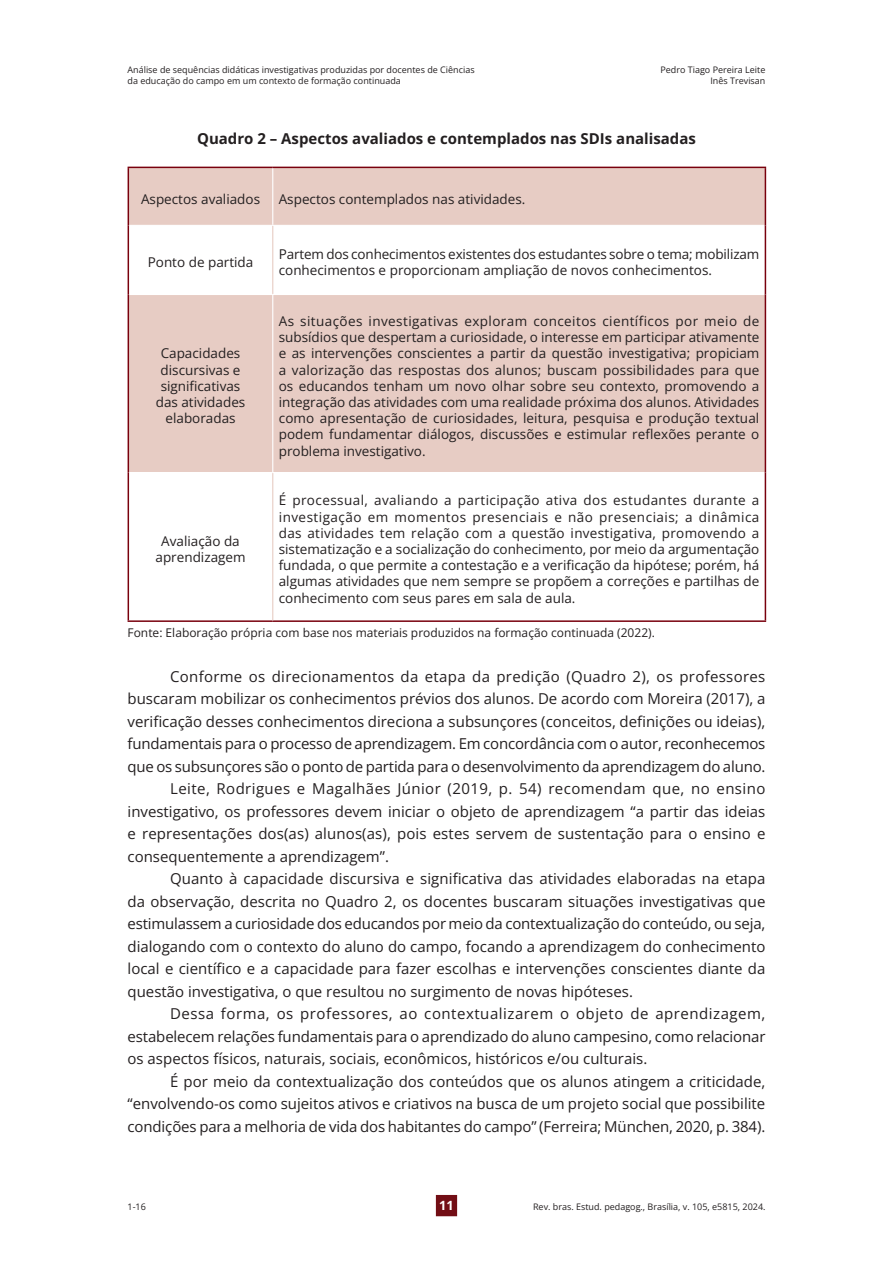
<style>
.page{position:relative;width:893px;height:1263px;background:#fff}
.page>*{position:absolute;margin:0;border:0;box-sizing:border-box;transform-origin:0 0}
._01_-_Corpo_do_texto{font:15px/22.5px "Open Sans";color:#231f20;text-align:justify}
._01_-_Titulo_Tabelas__quadros__graficos_e{font:700 15px "Open Sans";color:#231f20}
._01_-_Texto_Tabela{font:13.5px/16.2px "Open Sans";color:#231f20;text-align:center}
.t1{font:700 12.75px "Open Sans";color:#fff}
._01_-_Fonte_da_tabela{font:12px "Open Sans";color:#231f20}
.t2{font:9px/10.5px "Open Sans";color:#231f20}
</style>
<div class="page">
<div style="left:436px;top:1195px;width:21px;height:21px;background:#720e15"></div>
<svg style="left:129px;top:168px;width:636px;height:304px;fill:#e7ccc4"></svg>
<hr style="left:272px;top:168px;width:1px;height:57px;background:#fff">
<hr style="left:129px;top:225px;width:144px;height:1px;background:#fff">
<hr style="left:273px;top:225px;width:492px;height:1px;background:#fff">
<hr style="left:129px;top:294px;width:144px;height:1px;background:#fff">
<hr style="left:273px;top:294px;width:492px;height:1px;background:#fff">
<hr style="left:272px;top:295px;width:1px;height:177px;background:#fff">
<hr style="left:128px;top:167px;width:145px;height:1px;background:#79000d">
<hr style="left:128px;top:168px;width:1px;height:57px;background:#79000d">
<hr style="left:273px;top:167px;width:493px;height:1px;background:#79000d">
<hr style="left:765px;top:168px;width:1px;height:57px;background:#79000d">
<hr style="left:128px;top:225px;width:1px;height:69px;background:#79000d">
<hr style="left:765px;top:225px;width:1px;height:69px;background:#79000d">
<hr style="left:128px;top:294px;width:1px;height:178px;background:#79000d">
<hr style="left:765px;top:294px;width:1px;height:178px;background:#79000d">
<hr style="left:128px;top:472px;width:1px;height:148px;background:#79000d">
<hr style="left:765px;top:472px;width:1px;height:148px;background:#79000d">
<hr style="left:128px;top:620px;width:145px;height:2px;background:#79000d">
<hr style="left:273px;top:620px;width:493px;height:2px;background:#79000d">
<hr style="left:272px;top:226px;width:1px;height:68px;background:#e7ccc4">
<hr style="left:272px;top:473px;width:1px;height:147px;background:#e7ccc4">
<p class="t2" style="left:128px;top:65px;width:349px">Análise de sequências didáticas investigativas produzidas por docentes de Ciências da educação do campo em um contexto de formação continuada</p>
<p class="t2" style="left:660px;top:65px;width:107px;text-align:right">Pedro Tiago Pereira Leite<br>Inês Trevisan</p>
<p class="_01_-_Titulo_Tabelas__quadros__graficos_e" style="left:197px;top:128px;width:500px">Quadro 2 – Aspectos avaliados e contemplados nas SDIs analisadas</p>
<p class="_01_-_Texto_Tabela" style="left:141px;top:190px;width:121px">Aspectos avaliados</p>
<p class="_01_-_Texto_Tabela" style="left:279px;top:190px;width:248px">Aspectos contemplados nas atividades.</p>
<p class="_01_-_Texto_Tabela" style="left:148px;top:254px;width:107px">Ponto de partida</p>
<p class="_01_-_Texto_Tabela" style="left:279px;top:246px;width:482px;text-align:left">Partem dos conhecimentos existentes dos estudantes sobre o tema; mobilizam conhecimentos e proporcionam ampliação de novos conhecimentos.</p>
<p class="_01_-_Texto_Tabela" style="left:156px;top:345px;width:91px">Capacidades discursivas e significativas das atividades elaboradas</p>
<p class="_01_-_Texto_Tabela" style="left:279px;top:313px;width:482px;text-align:justify">As situações investigativas exploram conceitos científicos por meio de subsídios que despertam a curiosidade, o interesse em participar ativamente e as intervenções conscientes a partir da questão investigativa; propiciam a valorização das respostas dos alunos; buscam possibilidades para que os educandos tenham um novo olhar sobre seu contexto, promovendo a integração das atividades com uma realidade próxima dos alunos. Atividades como apresentação de curiosidades, leitura, pesquisa e produção textual podem fundamentar diálogos, discussões e estimular reflexões perante o problema investigativo.</p>
<p class="_01_-_Texto_Tabela" style="left:279px;top:492px;width:482px;text-align:justify">É processual, avaliando a participação ativa dos estudantes durante a investigação em momentos presenciais e não presenciais; a dinâmica das atividades tem relação com a questão investigativa, promovendo a sistematização e a socialização do conhecimento, por meio da argumentação fundada, o que permite a contestação e a verificação da hipótese; porém, há algumas atividades que nem sempre se propõem a correções e partilhas de conhecimento com seus pares em sala de aula.</p>
<p class="_01_-_Fonte_da_tabela" style="left:128px;top:624px;width:529px">Fonte: Elaboração própria com base nos materiais produzidos na formação continuada (2022).</p>
<p class="_01_-_Corpo_do_texto" style="left:128px;top:665px;width:639px;text-indent:43px">Conforme os direcionamentos da etapa da predição (Quadro 2), os professores buscaram mobilizar os conhecimentos prévios dos alunos. De acordo com Moreira (2017), a verificação desses conhecimentos direciona a subsunçores (conceitos, definições ou ideias), fundamentais para o processo de aprendizagem. Em concordância com o autor, reconhecemos que os subsunçores são o ponto de partida para o desenvolvimento da aprendizagem do aluno.</p>
<p class="_01_-_Corpo_do_texto" style="left:128px;top:777px;width:639px;text-indent:43px">Leite, Rodrigues e Magalhães Júnior (2019, p. 54) recomendam que, no ensino investigativo, os professores devem iniciar o objeto de aprendizagem “a partir das ideias e representações dos(as) alunos(as), pois estes servem de sustentação para o ensino e consequentemente a aprendizagem”.</p>
<p class="_01_-_Corpo_do_texto" style="left:128px;top:867px;width:639px;text-indent:43px">Quanto à capacidade discursiva e significativa das atividades elaboradas na etapa da observação, descrita no Quadro 2, os docentes buscaram situações investigativas que estimulassem a curiosidade dos educandos por meio da contextualização do conteúdo, ou seja, dialogando com o contexto do aluno do campo, focando a aprendizagem do conhecimento local e científico e a capacidade para fazer escolhas e intervenções conscientes diante da questão investigativa, o que resultou no surgimento de novas hipóteses.</p>
<p class="_01_-_Corpo_do_texto" style="left:128px;top:1002px;width:639px;text-indent:43px">Dessa forma, os professores, ao contextualizarem o objeto de aprendizagem, estabelecem relações fundamentais para o aprendizado do aluno campesino, como relacionar os aspectos físicos, naturais, sociais, econômicos, históricos e/ou culturais.</p>
<p class="_01_-_Corpo_do_texto" style="left:128px;top:1070px;width:639px;text-indent:43px">É por meio da contextualização dos conteúdos que os alunos atingem a criticidade, “envolvendo-os como sujeitos ativos e criativos na busca de um projeto social que possibilite condições para a melhoria de vida dos habitantes do campo” (Ferreira; München, 2020, p. 384).</p>
<p class="_01_-_Texto_Tabela" style="left:156px;top:533px;width:92px">Avaliação da aprendizagem</p>
<p class="t2" style="left:128px;top:1201px;width:20px">1-16</p>
<p class="t1" style="left:439px;top:1197px;width:16px">11</p>
<p class="t2" style="left:533px;top:1201px;width:234px">Rev. bras. Estud. pedagog., Brasília, v. 105, e5815, 2024.</p>
</div>
